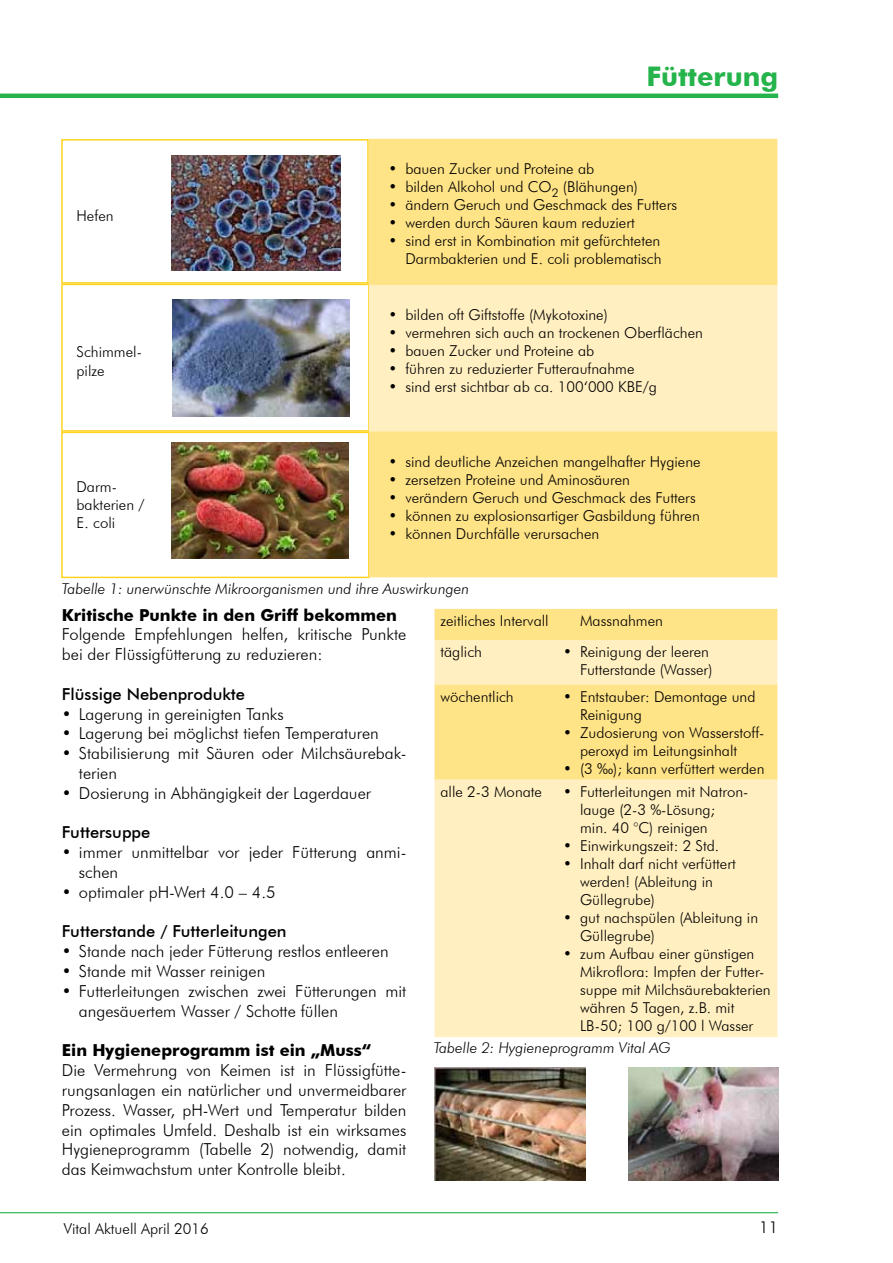
<style>
.page{position:relative;width:893px;height:1263px;background:#fff}
.page>*{position:absolute;margin:0;border:0;box-sizing:border-box;transform-origin:0 0}
.t1{font:700 27px "Futura BT";color:#25b34b}
.t2{font:300 16.5px/19.8px "Futura BT";color:#000}
.t3{font:700 16.5px "Futura BT";color:#000}
.t4{font:500 16.5px "Futura BT";color:#000}
.t5{font:300 15px/18px "Futura BT";color:#000}
.t6{font:italic 300 15px "Futura BT";color:#000}
</style>
<div class="page">
<div style="left:61px;top:432px;width:308px;height:146px;border:2px solid #ffd420"></div>
<div style="left:61px;top:284px;width:308px;height:148px;border:2px solid #ffd420"></div>
<div style="left:61px;top:139px;width:308px;height:145px;border:2px solid #ffd420"></div>
<hr style="left:0;top:94px;width:778px;height:4px;background:#25b34b">
<hr style="left:0;top:1212px;width:778px;height:1px;background:#25b34b">
<div style="left:369px;top:139px;width:408px;height:438px;background:#ffe387"></div>
<div style="left:369px;top:285px;width:408px;height:146px;background:#ffefc1"></div>
<img style="left:172px;top:156px;width:169px;height:114px">
<img style="left:172px;top:300px;width:178px;height:116px">
<img style="left:171px;top:443px;width:178px;height:116px">
<div style="left:434px;top:609px;width:343px;height:31px;background:#ffe387"></div>
<svg style="left:434px;top:640px;width:343px;height:397px;background:#ffecb3"></svg>
<img style="left:435px;top:1067px;width:151px;height:113px">
<img style="left:628px;top:1067px;width:150px;height:113px">
<p class="t5" style="left:77px;top:206px;width:39px">Hefen</p>
<p class="t5" style="left:77px;top:341px;width:67px;line-height:19.8px">Schimmel&shy;pilze</p>
<p class="t5" style="left:77px;top:477px;width:70px">Darm&shy;bakterien /<br>E. coli</p>
<h1 class="t1" style="left:646px;top:60px;width:133px">Fütterung</h1>
<p class="t5" style="left:388px;top:160px;width:207px">• bauen Zucker und Proteine ab</p>
<p class="t5" style="left:388px;top:178px;width:251px">• bilden Alkohol und CO<sub>2</sub> (Blähungen)</p>
<p class="t5" style="left:388px;top:196px;width:290px">• ändern Geruch und Geschmack des Futters</p>
<p class="t5" style="left:388px;top:214px;width:248px">• werden durch Säuren kaum reduziert</p>
<p class="t5" style="left:388px;top:232px;width:275px;text-align:right">• sind erst in Kombination mit gefürchteten<br>Darmbakterien und E. coli problematisch</p>
<p class="t5" style="left:388px;top:306px;width:221px">• bilden oft Giftstoffe (Mykotoxine)</p>
<p class="t5" style="left:388px;top:324px;width:316px">• vermehren sich auch an trockenen Oberflächen</p>
<p class="t5" style="left:388px;top:342px;width:207px">• bauen Zucker und Proteine ab</p>
<p class="t5" style="left:388px;top:360px;width:248px">• führen zu reduzierter Futteraufnahme</p>
<p class="t5" style="left:388px;top:378px;width:270px">• sind erst sichtbar ab ca. 100‘000 KBE/g</p>
<p class="t5" style="left:388px;top:452px;width:314px">• sind deutliche Anzeichen mangelhafter Hygiene</p>
<p class="t5" style="left:388px;top:470px;width:243px">• zersetzen Proteine und Aminosäuren</p>
<p class="t5" style="left:388px;top:488px;width:309px">• verändern Geruch und Geschmack des Futters</p>
<p class="t5" style="left:388px;top:506px;width:313px">• können zu explosionsartiger Gasbildung führen</p>
<p class="t5" style="left:388px;top:524px;width:212px">• können Durchfälle verursachen</p>
<p class="t6" style="left:62px;top:579px;width:409px">Tabelle 1: unerwünschte Mikroorganismen und ihre Auswirkungen</p>
<p class="t3" style="left:62px;top:605px;width:336px">Kritische Punkte in den Griff bekommen</p>
<p class="t2" style="left:62px;top:624px;width:346px">Folgende Empfehlungen helfen, kritische Punkte bei der Flüssigfütterung zu reduzieren:</p>
<p class="t4" style="left:62px;top:684px;width:185px">Flüssige Nebenprodukte</p>
<p class="t2" style="left:62px;top:704px;width:223px">• Lagerung in gereinigten Tanks</p>
<p class="t2" style="left:62px;top:723px;width:318px">• Lagerung bei möglichst tiefen Temperaturen</p>
<p class="t2" style="left:79px;top:743px;width:329px;text-indent:-17px">• Stabilisierung mit Säuren oder Milchsäurebak&shy;terien</p>
<p class="t2" style="left:62px;top:783px;width:311px">• Dosierung in Abhängigkeit der Lagerdauer</p>
<p class="t4" style="left:62px;top:822px;width:90px">Futtersuppe</p>
<p class="t2" style="left:79px;top:842px;width:329px;text-indent:-17px">• immer unmittelbar vor jeder Fütterung anmi&shy;schen</p>
<p class="t2" style="left:62px;top:882px;width:215px">• optimaler pH-Wert 4.0 – 4.5</p>
<p class="t4" style="left:62px;top:921px;width:226px">Futterstande / Futterleitungen</p>
<p class="t2" style="left:62px;top:941px;width:328px">• Stande nach jeder Fütterung restlos entleeren</p>
<p class="t2" style="left:62px;top:961px;width:205px">• Stande mit Wasser reinigen</p>
<p class="t2" style="left:79px;top:981px;width:329px;text-indent:-17px">• Futterleitungen zwischen zwei Fütterungen mit angesäuertem Wasser / Schotte füllen</p>
<p class="t3" style="left:62px;top:1040px;width:311px">Ein Hygieneprogramm ist ein „Muss“</p>
<p class="t2" style="left:62px;top:1060px;width:346px;text-align:justify">Die Vermehrung von Keimen ist in Flüssigfütte&shy;rungsanlagen ein natürlicher und unvermeidbarer Prozess. Wasser, pH-Wert und Temperatur bilden ein optimales Umfeld. Deshalb ist ein wirksames Hygieneprogramm (Tabelle 2) notwendig, damit das Keimwachstum unter Kontrolle bleibt.</p>
<p class="t5" style="left:440px;top:612px;width:110px">zeitliches Intervall</p>
<p class="t5" style="left:580px;top:612px;width:84px">Massnahmen</p>
<p class="t5" style="left:440px;top:643px;width:43px">täglich</p>
<p class="t5" style="left:563px;top:643px;width:151px;text-align:right">• Reinigung der leeren<br>Futterstande (Wasser)</p>
<p class="t5" style="left:440px;top:687px;width:75px">wöchentlich</p>
<p class="t5" style="left:580px;top:687px;width:177px;text-indent:-17px">• Entstauber: Demontage und<br>Reinigung</p>
<p class="t5" style="left:580px;top:723px;width:186px;text-indent:-17px">• Zudosierung von Wasserstoff&shy;peroxyd im Leitungsinhalt</p>
<p class="t5" style="left:563px;top:759px;width:203px">• (3 ‰); kann verfüttert werden</p>
<p class="t5" style="left:440px;top:783px;width:103px">alle 2-3 Monate</p>
<p class="t5" style="left:580px;top:783px;width:170px;text-indent:-17px">• Futterleitungen mit Natron&shy;lauge (2-3 %-Lösung;<br>min. 40 °C) reinigen</p>
<p class="t5" style="left:563px;top:837px;width:158px">• Einwirkungszeit: 2 Std.</p>
<p class="t5" style="left:580px;top:855px;width:157px;text-indent:-17px">• Inhalt darf nicht verfüttert werden! (Ableitung in<br>Güllegrube)</p>
<p class="t5" style="left:580px;top:909px;width:180px;text-indent:-17px">• gut nachspülen (Ableitung in<br>Güllegrube)</p>
<p class="t5" style="left:580px;top:945px;width:192px;text-indent:-17px">• zum Aufbau einer günstigen<br>Mikroflora: Impfen der Futter&shy;suppe mit Milchsäurebakterien währen 5 Tagen, z.B. mit<br>LB-50; 100 g/100 l Wasser</p>
<p class="t6" style="left:434px;top:1039px;width:238px">Tabelle 2: Hygieneprogramm Vital AG</p>
<p class="t5" style="left:64px;top:1220px;width:147px">Vital Aktuell April 2016</p>
<p class="t2" style="left:759px;top:1217px;width:21px">11</p>
</div>
